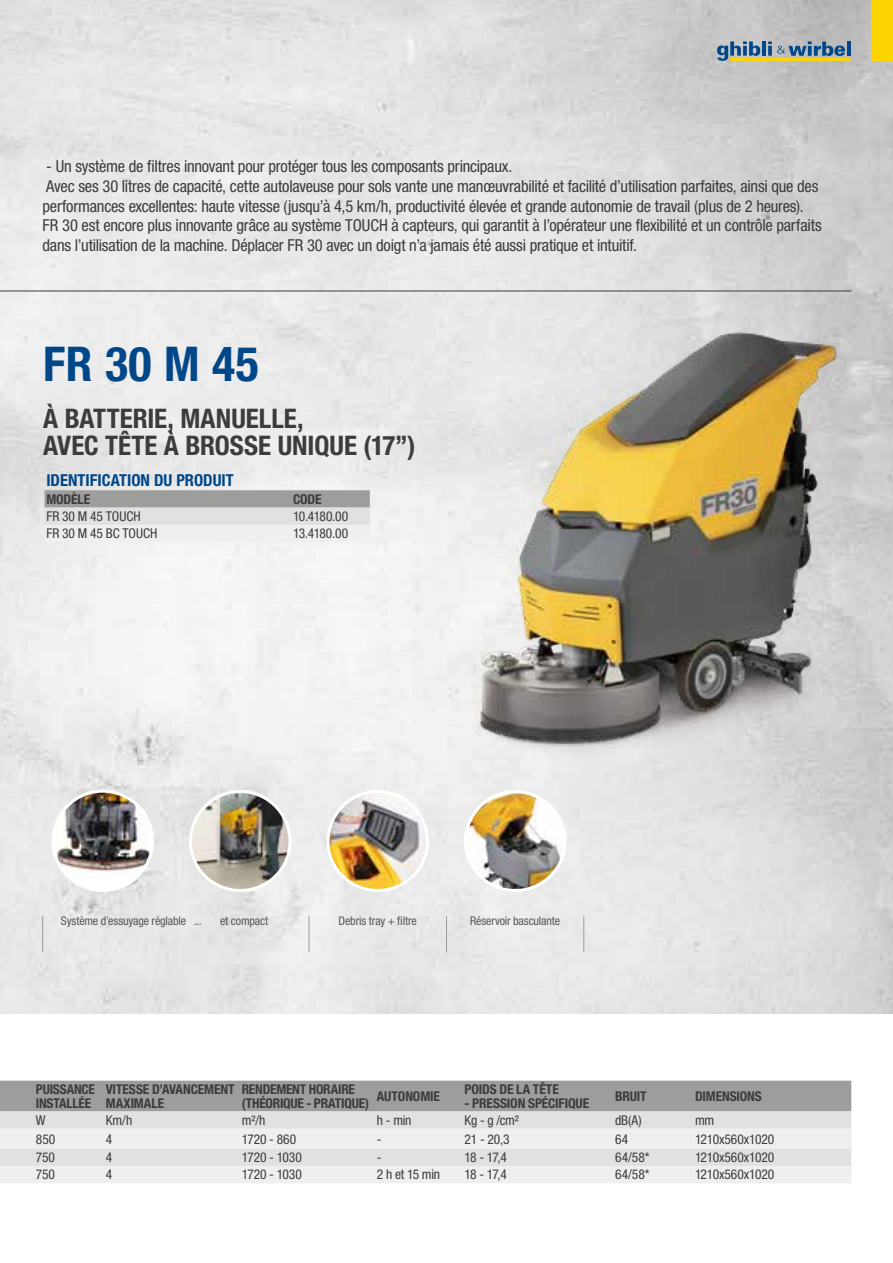
<style>
.page{position:relative;width:893px;height:1263px;background:#fff}
.page>*{position:absolute;margin:0;border:0;box-sizing:border-box;transform-origin:0 0}
.t1{font:700 condensed 48px "Helvetica Neue LT Std";color:#00478a}
._3-Testo{font:700 condensed 27px "Helvetica Neue LT Std";color:#3c3c3b}
._3-Testo-2{font:condensed 16.5px/19.8px "Helvetica Neue LT Std";letter-spacing:-.015em;color:#3c3c3b}
._3-titoloTabella{font:700 condensed 16.5px "Helvetica Neue LT Std";color:#00478a}
.Tab-testi{font:condensed 13.5px "Helvetica Neue LT Std";letter-spacing:-.005em;color:#3c3c3b}
.Tab-Sottotito{font:700 condensed 13.5px/13.5px "Helvetica Neue LT Std";letter-spacing:-.01em;color:#3c3c3b}
._5-Testo_tabella-al{font:condensed 12px "Helvetica Neue LT Std";letter-spacing:-.01em;color:#575756}
</style>
<div class="page">
<img style="left:0;top:0;width:893px;height:1014px">
<div style="left:872px;top:0;width:21px;height:61px;background:#ffd500"></div>
<svg style="left:717px;top:41px;width:133px;height:20px;background:#869993"></svg>
<hr style="left:0;top:291px;width:851px;height:1px;background:#3c3c3b">
<img style="left:0;top:300px;width:45px;height:501px">
<img style="left:379px;top:294px;width:514px;height:519px">
<hr style="left:42px;top:916px;width:1px;height:36px;background:#9d9d9c">
<hr style="left:309px;top:916px;width:1px;height:36px;background:#9d9d9c">
<hr style="left:446px;top:916px;width:1px;height:36px;background:#9d9d9c">
<hr style="left:583px;top:916px;width:1px;height:36px;background:#9d9d9c">
<svg style="left:45px;top:490px;width:325px;height:52px;background:#d0cece"></svg>
<div style="left:0;top:1081px;width:851px;height:30px;background:#9d9d9c"></div>
<div style="left:0;top:1111px;width:851px;height:18px;background:#e3e0e0"></div>
<svg style="left:0;top:1129px;width:851px;height:54px;background:#ebe9e9"></svg>
<img style="left:50px;top:788px;width:106px;height:105px">
<img style="left:187px;top:788px;width:106px;height:105px">
<img style="left:325px;top:788px;width:105px;height:105px">
<img style="left:462px;top:788px;width:106px;height:105px">
<p class="_3-Testo-2" style="left:46px;top:156px;width:468px">- Un système de filtres innovant pour protéger tous les composants principaux.</p>
<p class="_3-Testo-2" style="left:43px;top:176px;width:777px">Avec ses 30 litres de capacité, cette autolaveuse pour sols vante une manœuvrabilité et facilité d’utilisation parfaites, ainsi que des performances excellentes: haute vitesse (jusqu’à 4,5 km/h, productivité élevée et grande autonomie de travail (plus de 2 heures).</p>
<p class="_3-Testo-2" style="left:43px;top:216px;width:781px">FR 30 est encore plus innovante grâce au système TOUCH à capteurs, qui garantit à l’opérateur une flexibilité et un contrôle parfaits dans l’utilisation de la machine. Déplacer FR 30 avec un doigt n’a jamais été aussi pratique et intuitif.</p>
<p class="t1" style="left:43px;top:334px;width:217px">FR 30 M 45</p>
<p class="_3-Testo" style="left:43px;top:401px;width:262px">À BATTERIE, MANUELLE,</p>
<p class="_3-Testo" style="left:43px;top:428px;width:374px">AVEC TÊTE À BROSSE UNIQUE (17”)</p>
<p class="_3-titoloTabella" style="left:46px;top:471px;width:189px">IDENTIFICATION DU PRODUIT</p>
<p class="Tab-Sottotito" style="left:46px;top:492px;width:45px">MODÈLE</p>
<p class="Tab-Sottotito" style="left:293px;top:492px;width:30px">CODE</p>
<p class="Tab-testi" style="left:46px;top:508px;width:96px">FR 30 M 45 TOUCH</p>
<p class="Tab-testi" style="left:293px;top:508px;width:57px">10.4180.00</p>
<p class="Tab-testi" style="left:46px;top:526px;width:112px">FR 30 M 45 BC TOUCH</p>
<p class="Tab-testi" style="left:293px;top:526px;width:57px">13.4180.00</p>
<p class="_5-Testo_tabella-al" style="left:61px;top:913px;width:143px">Système d’essuyage réglable ...</p>
<p class="_5-Testo_tabella-al" style="left:220px;top:913px;width:50px">et compact</p>
<p class="_5-Testo_tabella-al" style="left:339px;top:913px;width:80px">Debris tray + filtre</p>
<p class="_5-Testo_tabella-al" style="left:470px;top:913px;width:92px">Réservoir basculante</p>
<p class="Tab-Sottotito" style="left:36px;top:1082px;width:61px">PUISSANCE<br>INSTALLÉE</p>
<p class="Tab-Sottotito" style="left:106px;top:1082px;width:130px">VITESSE D’AVANCEMENT<br>MAXIMALE</p>
<p class="Tab-Sottotito" style="left:242px;top:1082px;width:129px">RENDEMENT HORAIRE (THÉORIQUE - PRATIQUE)</p>
<p class="Tab-Sottotito" style="left:377px;top:1089px;width:64px">AUTONOMIE</p>
<p class="Tab-Sottotito" style="left:465px;top:1082px;width:96px">POIDS DE LA TÊTE</p>
<p class="Tab-Sottotito" style="left:465px;top:1096px;width:126px">- PRESSION SPÉCIFIQUE</p>
<p class="Tab-Sottotito" style="left:615px;top:1089px;width:33px">BRUIT</p>
<p class="Tab-Sottotito" style="left:695px;top:1089px;width:68px">DIMENSIONS</p>
<p class="Tab-testi" style="left:36px;top:1112px;width:11px">W</p>
<p class="Tab-testi" style="left:106px;top:1112px;width:28px">Km/h</p>
<p class="Tab-testi" style="left:242px;top:1112px;width:25px">m²/h</p>
<p class="Tab-testi" style="left:377px;top:1112px;width:36px">h - min</p>
<p class="Tab-testi" style="left:465px;top:1112px;width:56px">Kg - g /cm²</p>
<p class="Tab-testi" style="left:615px;top:1112px;width:28px">dB(A)</p>
<p class="Tab-testi" style="left:695px;top:1112px;width:21px">mm</p>
<p class="Tab-testi" style="left:36px;top:1131px;width:21px">850</p>
<p class="Tab-testi" style="left:106px;top:1131px;width:8px">4</p>
<p class="Tab-testi" style="left:242px;top:1131px;width:56px">1720 - 860</p>
<p class="Tab-testi" style="left:377px;top:1131px;width:6px">-</p>
<p class="Tab-testi" style="left:465px;top:1131px;width:47px">21 - 20,3</p>
<p class="Tab-testi" style="left:615px;top:1131px;width:15px">64</p>
<p class="Tab-testi" style="left:695px;top:1131px;width:81px">1210x560x1020</p>
<p class="Tab-testi" style="left:36px;top:1149px;width:21px">750</p>
<p class="Tab-testi" style="left:106px;top:1149px;width:8px">4</p>
<p class="Tab-testi" style="left:242px;top:1149px;width:62px">1720 - 1030</p>
<p class="Tab-testi" style="left:377px;top:1149px;width:6px">-</p>
<p class="Tab-testi" style="left:465px;top:1149px;width:44px">18 - 17,4</p>
<p class="Tab-testi" style="left:615px;top:1149px;width:36px">64/58*</p>
<p class="Tab-testi" style="left:695px;top:1149px;width:81px">1210x560x1020</p>
<p class="Tab-testi" style="left:36px;top:1167px;width:21px">750</p>
<p class="Tab-testi" style="left:106px;top:1167px;width:8px">4</p>
<p class="Tab-testi" style="left:242px;top:1167px;width:62px">1720 - 1030</p>
<p class="Tab-testi" style="left:377px;top:1167px;width:65px">2 h et 15 min</p>
<p class="Tab-testi" style="left:465px;top:1167px;width:44px">18 - 17,4</p>
<p class="Tab-testi" style="left:615px;top:1167px;width:36px">64/58*</p>
<p class="Tab-testi" style="left:695px;top:1167px;width:81px">1210x560x1020</p>
</div>
